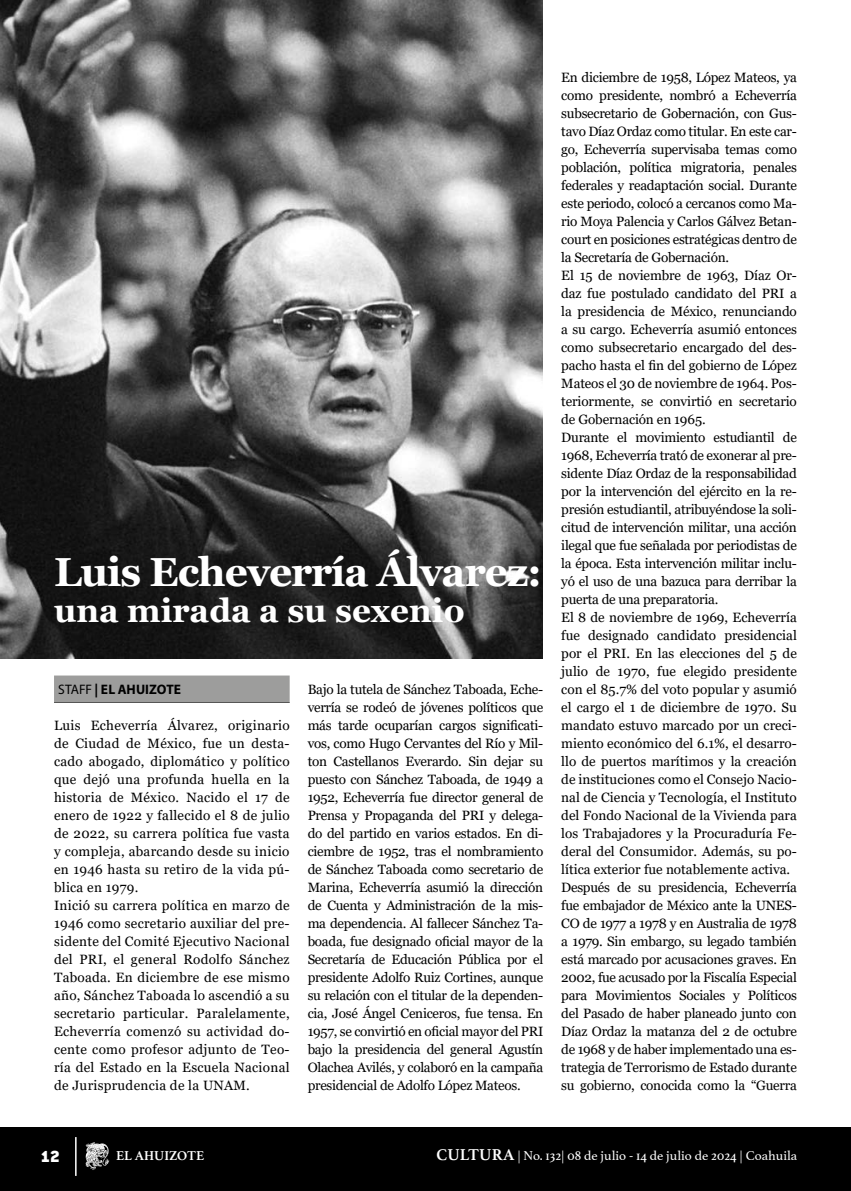
<style>
.page{position:relative;width:851px;height:1191px;background:#fff}
.page>*{position:absolute;margin:0;border:0;box-sizing:border-box;transform-origin:0 0}
.t1{font:700 40.5px "Georgia";letter-spacing:-.025em;color:#fff}
.t2{font:700 33px "Georgia";color:#fff}
.t3{font:17.55px "Conduit ITC Black";color:#fff}
.t4{font:700 13.8px "Myriad Pro";color:#000}
.t5{font:13.5px/18px "Georgia";letter-spacing:-.01em;color:#000;text-align:justify}
.t6{font:13.5px/18px "Georgia";letter-spacing:.02em;color:#000}
.t7{font:13.5px "Athelas";color:#fff}
.t8{font:700 13.5px "Athelas";color:#fff}
.s1{font-weight:400}
.s2{font-weight:700;font-size:16.5px}
</style>
<div class="page">
<div style="left:0;top:1127px;width:850px;height:64px;background:#000"></div>
<svg style="left:86px;top:1142px;width:23px;height:28px"></svg>
<hr style="left:75px;top:1137px;width:2px;height:38px;background:#fff">
<img style="left:0;top:1px;width:542px;height:657px">
<div style="left:54px;top:675px;width:235px;height:27px;background:#9d9d9c"></div>
<hr style="left:54px;top:702px;width:235px;height:1px;background:#575756">
<h1 class="t1" style="left:54px;top:546px;width:489px">Luis Echeverría Álvarez:</h1>
<h2 class="t2" style="left:54px;top:589px;width:412px">una mirada a su sexenio</h2>
<p class="t4" style="left:58px;top:680px;width:124px"><span class="s1">STAFF</span> | EL AHUIZOTE</p>
<p class="t6" style="left:54px;top:716px;width:237px">Luis Echeverría Álvarez, originario de Ciudad de México, fue un desta&shy;cado abogado, diplomático y político que dejó una profunda huella en la historia de México. Nacido el 17 de enero de 1922 y fallecido el 8 de julio de 2022, su carrera política fue vasta y compleja, abarcando desde su inicio en 1946 hasta su retiro de la vida pú&shy;blica en 1979.<br>Inició su carrera política en marzo de 1946 como secretario auxiliar del pre&shy;sidente del Comité Ejecutivo Nacional del PRI, el general Rodolfo Sánchez Taboada. En diciembre de ese mismo año, Sánchez Taboada lo ascendió a su secretario particular. Paralelamente, Echeverría comenzó su actividad do&shy;cente como profesor adjunto de Teo&shy;ría del Estado en la Escuela Nacional de Jurisprudencia de la UNAM.</p>
<p class="t5" style="left:307px;top:680px;width:237px">Bajo la tutela de Sánchez Taboada, Eche&shy;verría se rodeó de jóvenes políticos que más tarde ocuparían cargos significati&shy;vos, como Hugo Cervantes del Río y Mil&shy;ton Castellanos Everardo. Sin dejar su puesto con Sánchez Taboada, de 1949 a 1952, Echeverría fue director general de Prensa y Propaganda del PRI y delega&shy;do del partido en varios estados. En di&shy;ciembre de 1952, tras el nombramiento de Sánchez Taboada como secretario de Marina, Echeverría asumió la dirección de Cuenta y Administración de la mis&shy;ma dependencia. Al fallecer Sánchez Ta&shy;boada, fue designado oficial mayor de la Secretaría de Educación Pública por el presidente Adolfo Ruiz Cortines, aunque su relación con el titular de la dependen&shy;cia, José Ángel Ceniceros, fue tensa. En 1957, se convirtió en oficial mayor del PRI bajo la presidencia del general Agustín Olachea Avilés, y colaboró en la campaña presidencial de Adolfo López Mateos.</p>
<p class="t5" style="left:561px;top:68px;width:237px;text-align:left">En diciembre de 1958, López Mateos, ya como presidente, nombró a Echeverría subsecretario de Gobernación, con Gus&shy;tavo Díaz Ordaz como titular. En este car&shy;go, Echeverría supervisaba temas como población, política migratoria, penales federales y readaptación social. Durante este periodo, colocó a cercanos como Ma&shy;rio Moya Palencia y Carlos Gálvez Betan&shy;court en posiciones estratégicas dentro de la Secretaría de Gobernación.<br>El 15 de noviembre de 1963, Díaz Or&shy;daz fue postulado candidato del PRI a la presidencia de México, renunciando a su cargo. Echeverría asumió entonces como subsecretario encargado del des&shy;pacho hasta el fin del gobierno de López Mateos el 30 de noviembre de 1964. Pos&shy;teriormente, se convirtió en secretario de Gobernación en 1965.<br>Durante el movimiento estudiantil de 1968, Echeverría trató de exonerar al pre&shy;sidente Díaz Ordaz de la responsabilidad por la intervención del ejército en la re&shy;presión estudiantil, atribuyéndose la soli&shy;citud de intervención militar, una acción ilegal que fue señalada por periodistas de la época. Esta intervención militar inclu&shy;yó el uso de una bazuca para derribar la puerta de una preparatoria.<br>El 8 de noviembre de 1969, Echeverría fue designado candidato presidencial por el PRI. En las elecciones del 5 de julio de 1970, fue elegido presidente con el 85.7% del voto popular y asumió el cargo el 1 de diciembre de 1970. Su mandato estuvo marcado por un creci&shy;miento económico del 6.1%, el desarro&shy;llo de puertos marítimos y la creación de instituciones como el Consejo Nacio&shy;nal de Ciencia y Tecnología, el Instituto del Fondo Nacional de la Vivienda para los Trabajadores y la Procuraduría Fe&shy;deral del Consumidor. Además, su po&shy;lítica exterior fue notablemente activa.<br>Después de su presidencia, Echeverría fue embajador de México ante la UNES-CO de 1977 a 1978 y en Australia de 1978 a 1979. Sin embargo, su legado también está marcado por acusaciones graves. En 2002, fue acusado por la Fiscalía Especial para Movimientos Sociales y Políticos del Pasado de haber planeado junto con Díaz Ordaz la matanza del 2 de octubre de 1968 y de haber implementado una es&shy;trategia de Terrorismo de Estado durante su gobierno, conocida como la “Guerra</p>
<p class="t3" style="left:41px;top:1146px;width:21px">12</p>
<p class="t8" style="left:116px;top:1145px;width:90px">EL AHUIZOTE</p>
<p class="t7" style="left:436px;top:1145px;width:362px"><span class="s2">CULTURA</span> | No. 132| 08 de julio - 14 de julio de 2024 | Coahuila</p>
</div>
